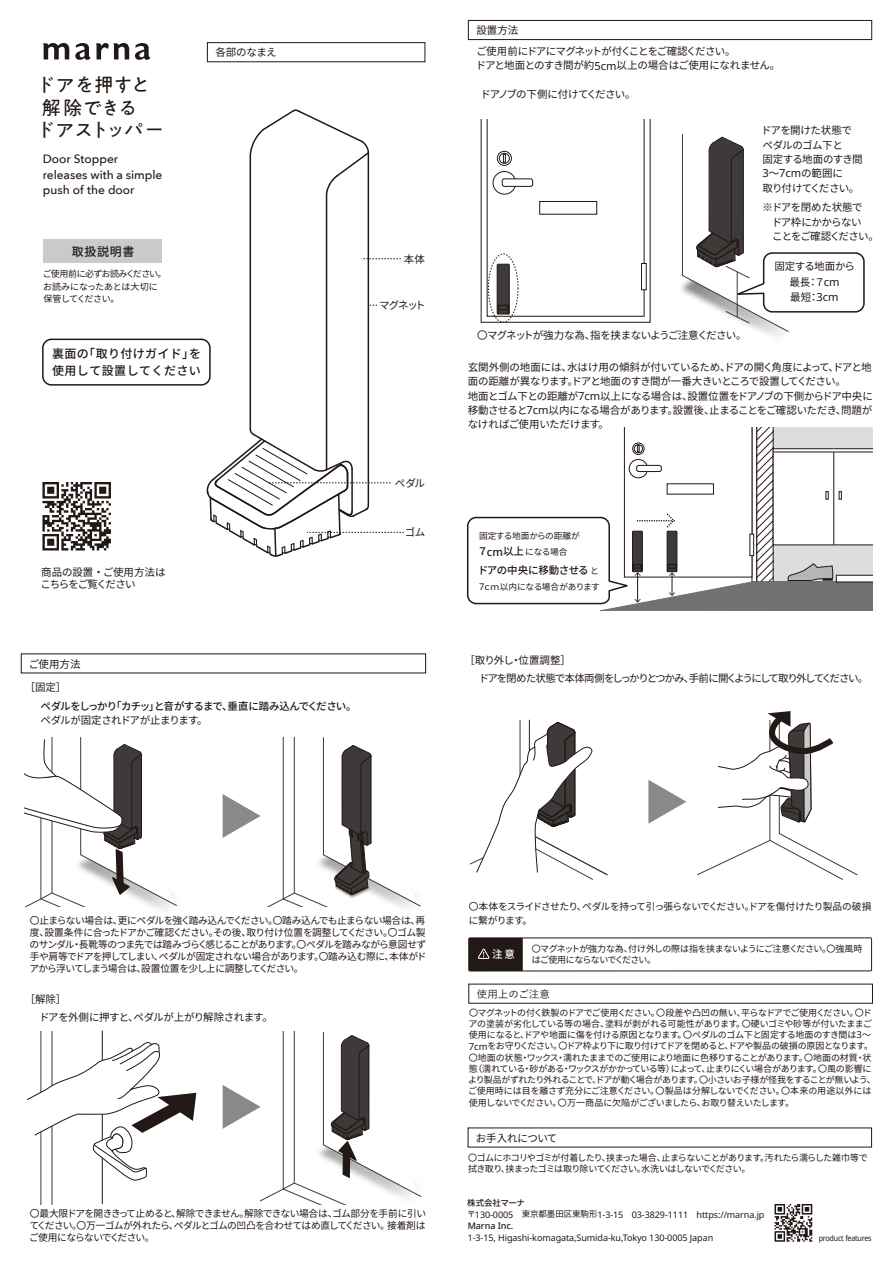
<style>
.page{position:relative;width:893px;height:1263px;background:#fff}
.page>*{position:absolute;margin:0;border:0;box-sizing:border-box;transform-origin:0 0}
.t1{font:19.2px/22.5px "PA1 Gothic Std";letter-spacing:-.005em;color:#221815}
.t2{font:500 12px/15.3px "Avenir Next";color:#221815}
.t3{font:500 12px/16.5px "Noto Sans CJ Kjp";letter-spacing:.035em;color:#221815}
.t4{font:10.5px/14.4px "Noto Sans CJ Kjp";letter-spacing:-.055em;color:#221815}
.t5{font:10.5px/14.4px "Noto Sans CJ Kjp";letter-spacing:-.035em;color:#221815}
.t6{font:10.5px "Noto Sans CJ Kjp";letter-spacing:-.12em;color:#221815}
.t7{font:500 10.5px "Noto Sans CJ Kjp";letter-spacing:-.07em;color:#221815}
.t8{font:10.5px "Noto Sans CJ Kjp";letter-spacing:-.03em;color:#221815}
.t9{font:500 10.5px "Noto Sans CJ Kjp";letter-spacing:-.03em;color:#221815}
.t10{font:10.5px "Noto Sans CJ Kjp";letter-spacing:-.02em;color:#221815}
.t11{font:500 10.5px "Yu Gothic";color:#221815}
.t12{font:500 10.5px "Noto Sans CJ Kjp";color:#fff}
.t13{font:9.75px/12px "Noto Sans CJ Kjp";letter-spacing:-.06em;color:#221815}
.t14{font:9px/11.2px "Noto Sans CJ Kjp";letter-spacing:-.055em;color:#221815}
.t15{font:9px/11.7px "Noto Sans";letter-spacing:-.01em;color:#221815}
.t16{font:8.7px "Noto Sans CJ Kjp";letter-spacing:-.03em;color:#221815}
.t17{font:500 8.55px "Noto Sans CJ Kjp";letter-spacing:-.025em;color:#221815}
.t18{font:7.95px "Noto Sans";letter-spacing:-.03em;color:#221815;scale:.9 1}
.s1{font-family:"Noto Sans";font-size:11.1px}
.s2{font-family:"Noto Sans";font-size:9.15px}
.s3{font-family:"Noto Sans";font-size:9.6px}
.s4{font-family:"Noto Sans CJ Kjp";font-size:8.55px}
.s5{font-weight:500}
</style>
<div class="page">
<div style="left:470px;top:939px;width:53px;height:30px;background:#221815"></div>
<div style="left:468px;top:937px;width:404px;height:34px;border:1px solid #221815"></div>
<svg style="left:27px;top:1031px;width:169px;height:173px"></svg>
<svg style="left:470px;top:719px;width:138px;height:161px"></svg>
<svg style="left:648px;top:780px;width:38px;height:44px"></svg>
<svg style="left:697px;top:711px;width:161px;height:169px"></svg>
<svg style="left:24px;top:737px;width:397px;height:170px"></svg>
<svg style="left:223px;top:1031px;width:199px;height:173px"></svg>
<img style="left:650px;top:222px;width:133px;height:115px">
<div style="left:207px;top:42px;width:218px;height:20px;border:1px solid #221815"></div>
<div style="left:468px;top:20px;width:404px;height:20px;border:1px solid #221815"></div>
<div style="left:43px;top:239px;width:118px;height:23px;background:#c9caca"></div>
<svg style="left:363px;top:258px;width:38px;height:1px"></svg>
<svg style="left:481px;top:119px;width:169px;height:204px"></svg>
<div style="left:488px;top:254px;width:30px;height:69px;border:1px dashed #221815;border-radius:50%"></div>
<div style="left:763px;top:252px;width:102px;height:61px;border:2px solid #221815;border-radius:9px"></div>
<svg style="left:682px;top:134px;width:132px;height:198px"></svg>
<svg style="left:774px;top:1204px;width:38px;height:38px"></svg>
<svg style="left:43px;top:43px;width:26px;height:16px"></svg>
<svg style="left:135px;top:43px;width:15px;height:17px"></svg>
<svg style="left:75px;top:43px;width:54px;height:17px"></svg>
<hr style="left:368px;top:153px;width:1px;height:352px;background:#221815">
<hr style="left:250px;top:156px;width:1px;height:273px;background:#221815">
<svg style="left:249px;top:109px;width:121px;height:88px"></svg>
<hr style="left:326px;top:195px;width:1px;height:274px;background:#221815">
<svg style="left:206px;top:428px;width:198px;height:129px"></svg>
<svg style="left:42px;top:482px;width:69px;height:68px"></svg>
<div style="left:42px;top:339px;width:169px;height:47px;border:2px solid #221815;border-radius:9px"></div>
<svg style="left:466px;top:428px;width:406px;height:182px"></svg>
<h1 class="t1" style="left:36px;top:75px;width:129px">ドアを押すと解除できる<br>ドアストッパー</h1>
<h2 class="t2" style="left:43px;top:151px;width:121px">Door Stopper releases with a simple push of the door</h2>
<p class="t4" style="left:215px;top:46px;width:63px">各部のなまえ</p>
<h2 class="t3" style="left:72px;top:243px;width:64px">取扱説明書</h2>
<p class="t14" style="left:43px;top:268px;width:125px;line-height:12.5px">ご使用前に必ずお読みください。お読みになったあとは大切に保管してください。</p>
<h2 class="t3" style="left:52px;top:346px;width:151px">裏面の「取り付けガイド」を使用して設置してください</h2>
<p class="t4" style="left:404px;top:252px;width:22px">本体</p>
<p class="t4" style="left:379px;top:299px;width:48px">マグネット</p>
<p class="t4" style="left:40px;top:566px;width:127px;line-height:12.5px">商品の設置・ご使用方法はこちらをご覧ください</p>
<p class="t4" style="left:29px;top:657px;width:53px">ご使用方法</p>
<p class="t4" style="left:25px;top:680px;width:43px">［固定］</p>
<p class="t7" style="left:40px;top:700px;width:318px">ペダルをしっかり「カチッ」と音がするまで、垂直に踏み込んでください。</p>
<p class="t5" style="left:40px;top:713px;width:169px">ペダルが固定されドアが止まります。</p>
<p class="t4" style="left:395px;top:476px;width:32px">ペダル</p>
<p class="t4" style="left:405px;top:525px;width:22px">ゴム</p>
<p class="t4" style="left:476px;top:23px;width:43px">設置方法</p>
<p class="t4" style="left:476px;top:44px;width:306px">ご使用前にドアにマグネットが付くことをご確認ください。<br>ドアと地面とのすき間が約<span class="s1">5cm</span>以上の場合はご使用になれません。</p>
<p class="t4" style="left:481px;top:87px;width:156px">ドアノブの下側に付けてください。</p>
<p class="t4" style="left:477px;top:329px;width:271px">〇マグネットが強力な為、指を挟まないようご注意ください。</p>
<p class="t4" style="left:761px;top:123px;width:103px">ドアを開けた状態でペダルのゴム下と<br>固定する地面のすき間<br><span class="s1">3</span>～<span class="s1">7cm</span>の範囲に<br>取り付けてください。</p>
<p class="t4" style="left:762px;top:200px;width:118px">※ドアを閉めた状態で<br>　ドア枠にかからない<br>　ことをご確認ください。</p>
<p class="t4" style="left:774px;top:259px;width:82px">固定する地面から</p>
<p class="t4" style="left:789px;top:275px;width:51px">最長：７<span class="s1">cm</span></p>
<p class="t4" style="left:790px;top:290px;width:50px">最短：<span class="s1">3cm</span></p>
<p class="t5" style="left:468px;top:360px;width:407px">玄関外側の地面には、水はけ用の傾斜が付いているため、ドアの開く角度によって、ドアと地面の距離が異なります。ドアと地面のすき間が一番大きいところで設置してください。<br>地面とゴム下との距離が<span class="s1">7cm</span>以上になる場合は、設置位置をドアノブの下側からドア中央に移動させると<span class="s1">7cm</span>以内になる場合があります。設置後、止まることをご確認いただき、問題がなければご使用いただけます。</p>
<p class="t16" style="left:479px;top:531px;width:102px">固定する地面からの距離が</p>
<p class="t7" style="left:478px;top:546px;width:48px">７<span class="s1">cm</span>以上</p>
<p class="t16" style="left:479px;top:582px;width:122px"><span class="s2">7</span>ｃｍ以内になる場合があります</p>
<p class="t16" style="left:525px;top:547px;width:44px">になる場合</p>
<p class="t9" style="left:478px;top:564px;width:113px">ドアの中央に移動させる</p>
<p class="t16" style="left:590px;top:566px;width:10px">と</p>
<p class="t8" style="left:464px;top:654px;width:108px">［取り外し・位置調整］</p>
<p class="t6" style="left:479px;top:673px;width:391px">ドアを閉めた状態で本体両側をしっかりとつかみ、手前に開くようにして取り外してください。</p>
<p class="t13" style="left:29px;top:915px;width:399px">〇止まらない場合は、更にペダルを強く踏み込んでください。〇踏み込んでも止まらない場合は、再度、設置条件に合ったドアかご確認ください。その後、取り付け位置を調整してください。〇ゴム製のサンダル・長靴等のつま先では踏みづらく感じることがあります。〇ペダルを踏みながら意図せず手や肩等でドアを押してしまい、ペダルが固定されない場合があります。〇踏み込む際に、本体がドアから浮いてしまう場合は、設置位置を少し上に調整してください。</p>
<p class="t4" style="left:25px;top:992px;width:43px">［解除］</p>
<p class="t4" style="left:39px;top:1011px;width:235px">ドアを外側に押すと、ペダルが上がり解除されます。</p>
<p class="t13" style="left:29px;top:1208px;width:398px;text-align:justify">〇最大限ドアを開ききって止めると、解除できません。解除できない場合は、ゴム部分を手前に引いてください。〇万一ゴムが外れたら、ペダルとゴムの凹凸を合わせてはめ直してください。接着剤はご使用にならないでください。</p>
<p class="t13" style="left:469px;top:899px;width:404px;line-height:14.4px">〇本体をスライドさせたり、ペダルを持って引っ張らないでください。ドアを傷付けたり製品の破損に繋がります。</p>
<p class="t12" style="left:492px;top:948px;width:24px">注意</p>
<p class="t14" style="left:532px;top:944px;width:332px;line-height:10.5px">〇マグネットが強力な為、付け外しの際は指を挟まないようにご注意ください。〇強風時はご使用にならないでください。</p>
<p class="t11" style="left:477px;top:984px;width:74px">使用上のご注意</p>
<p class="t14" style="left:468px;top:1007px;width:409px">〇マグネットの付く鉄製のドアでご使用ください。〇段差や凸凹の無い、平らなドアでご使用ください。〇ドアの塗装が劣化している等の場合、塗料が剥がれる可能性があります。〇硬いゴミや砂等が付いたままご使用になると、ドアや地面に傷を付ける原因となります。〇ペダルのゴム下と固定する地面のすき間は<span class="s3">3</span>～<span class="s3">7cm</span>をお守りください。〇ドア枠より下に取り付けてドアを閉めると、ドアや製品の破損の原因となります。〇地面の状態・ワックス・濡れたままでのご使用により地面に色移りすることがあります。〇地面の材質・状態（濡れている・砂がある・ワックスがかかっている等）によって、止まりにくい場合があります。〇風の影響により製品がずれたり外れることで、ドアが動く場合があります。〇小さいお子様が怪我をすることが無いよう、ご使用時には目を離さず充分にご注意ください。〇製品は分解しないでください。〇本来の用途以外には使用しないでください。〇万一商品に欠陥がございましたら、お取り替えいたします。</p>
<p class="t10" style="left:476px;top:1132px;width:83px">お手入れについて</p>
<p class="t14" style="left:468px;top:1152px;width:401px;text-indent:-9px">　〇ゴムにホコリやゴミが付着したり、挟まった場合、止まらないことがあります。汚れたら濡らした雑巾等で拭き取り、挟まったゴミは取り除いてください。水洗いはしないでください。</p>
<p class="t17" style="left:467px;top:1198px;width:59px">株式会社マーナ</p>
<p class="t15" style="left:467px;top:1208px;width:299px"><span class="s4">〒</span>130-0005<span class="s4">　東京都墨田区東駒形</span>1-3-15 03-3829-1111 https://marna.jp<br><span class="s5">Marna Inc.</span></p>
<p class="t15" style="left:468px;top:1232px;width:247px">1-3-15, Higashi-komagata,Sumida-ku,Tokyo 130-0005 Japan</p>
<p class="t18" style="left:819px;top:1232px;width:60px">product features</p>
</div>
